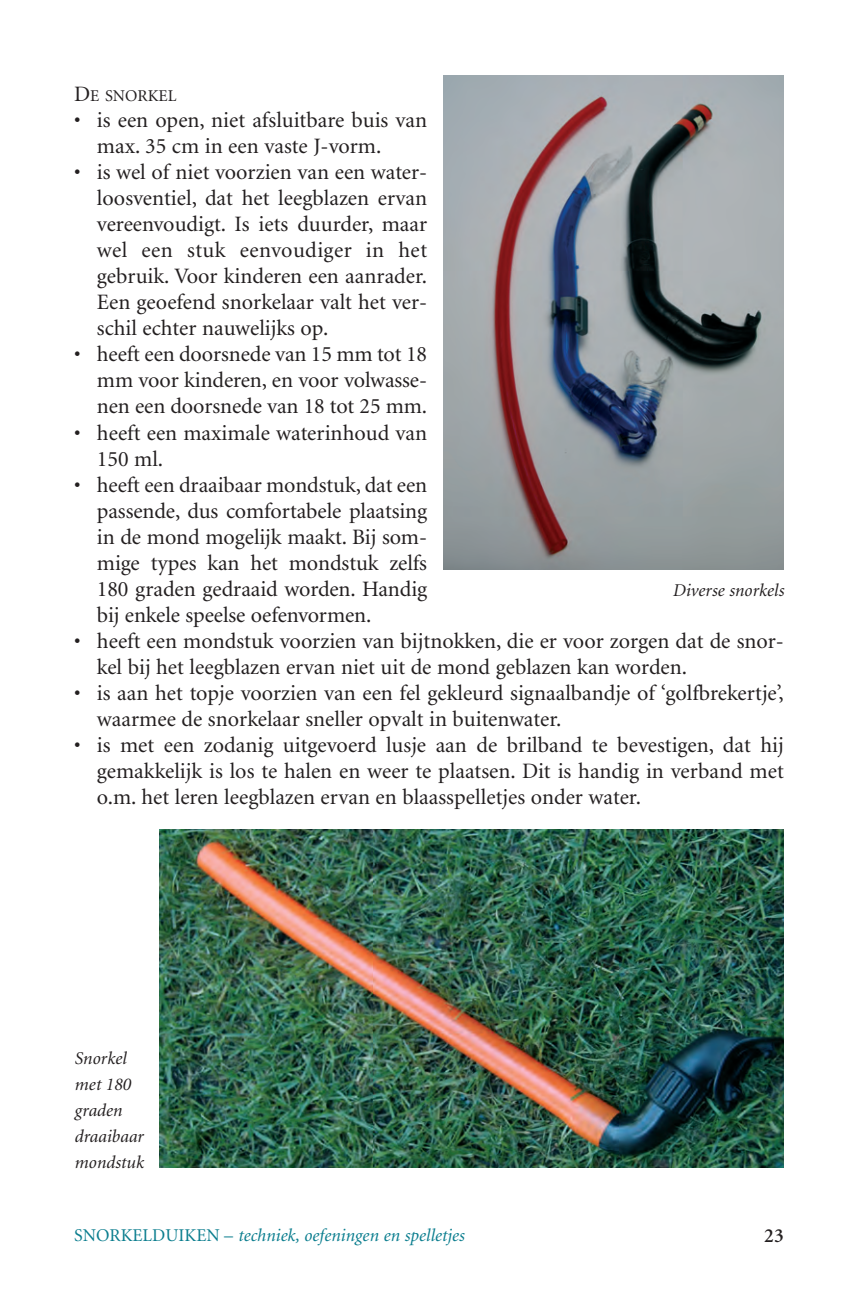
<style>
.page{position:relative;width:858px;height:1311px;background:#fff}
.page>*{position:absolute;margin:0;border:0;box-sizing:border-box;transform-origin:0 0}
.t1{font:22px/26px "Minion";color:#231f20}
.t2{font:600 20px "Minion";color:#231f20}
.t3{font:italic 18px/26px "Minion";color:#231f20}
.t4{font:italic 18px "Minion";color:#0a7d8e}
.t5{font:16.4px "Minion";color:#231f20}
.s1{font-size:22px}
.s2{font-style:normal}
</style>
<div class="page">
<img style="left:159px;top:75px;width:625px;height:1093px">
<p class="t5" style="left:74px;top:90px;width:104px"><span class="s1">D</span>E SNORKEL</p>
<p class="t1" style="left:97px;top:109px;width:331px;text-indent:-23px">• is een open, niet afsluitbare buis van max. 35 cm in een vaste J-vorm.</p>
<p class="t1" style="left:97px;top:161px;width:331px;text-align:justify;text-indent:-23px">• is wel of niet voorzien van een water&shy;loosventiel, dat het leegblazen ervan vereenvoudigt. Is iets duurder, maar wel een stuk eenvoudiger in het gebruik. Voor kinderen een aanrader.<br>Een geoefend snorkelaar valt het ver&shy;schil echter nauwelijks op.</p>
<p class="t1" style="left:97px;top:343px;width:331px;text-align:justify;text-indent:-23px">• heeft een doorsnede van 15 mm tot 18 mm voor kinderen, en voor volwasse&shy;nen een doorsnede van 18 tot 25 mm.</p>
<p class="t1" style="left:97px;top:421px;width:331px;text-indent:-23px">• heeft een maximale waterinhoud van<br>150 ml.</p>
<p class="t1" style="left:97px;top:473px;width:331px;text-align:justify;text-indent:-23px">• heeft een draaibaar mondstuk, dat een passende, dus comfortabele plaatsing in de mond mogelijk maakt. Bij som&shy;mige types kan het mondstuk zelfs 180 graden gedraaid worden. Handig bij enkele speelse oefenvormen.</p>
<p class="t1" style="left:97px;top:629px;width:688px;text-indent:-23px">• heeft een mondstuk voorzien van bijtnokken, die er voor zorgen dat de snor&shy;kel bij het leegblazen ervan niet uit de mond geblazen kan worden.</p>
<p class="t1" style="left:97px;top:681px;width:688px;text-indent:-23px">• is aan het topje voorzien van een fel gekleurd signaalbandje of ‘golfbrekertje’, waarmee de snorkelaar sneller opvalt in buitenwater.</p>
<p class="t1" style="left:97px;top:733px;width:688px;text-align:justify;text-indent:-23px">• is met een zodanig uitgevoerd lusje aan de brilband te bevestigen, dat hij gemakkelijk is los te halen en weer te plaatsen. Dit is handig in verband met o.m. het leren leegblazen ervan en blaasspelletjes onder water.</p>
<p class="t3" style="left:672px;top:578px;width:113px">Diverse snorkels</p>
<p class="t3" style="left:74px;top:1046px;width:71px">Snorkel met 180 graden draaibaar mondstuk</p>
<p class="t4" style="left:74px;top:1227px;width:391px"><span class="s2">SNORKELDUIKEN –</span> techniek, oefeningen en spelletjes</p>
<p class="t2" style="left:763px;top:1227px;width:21px">23</p>
</div>
